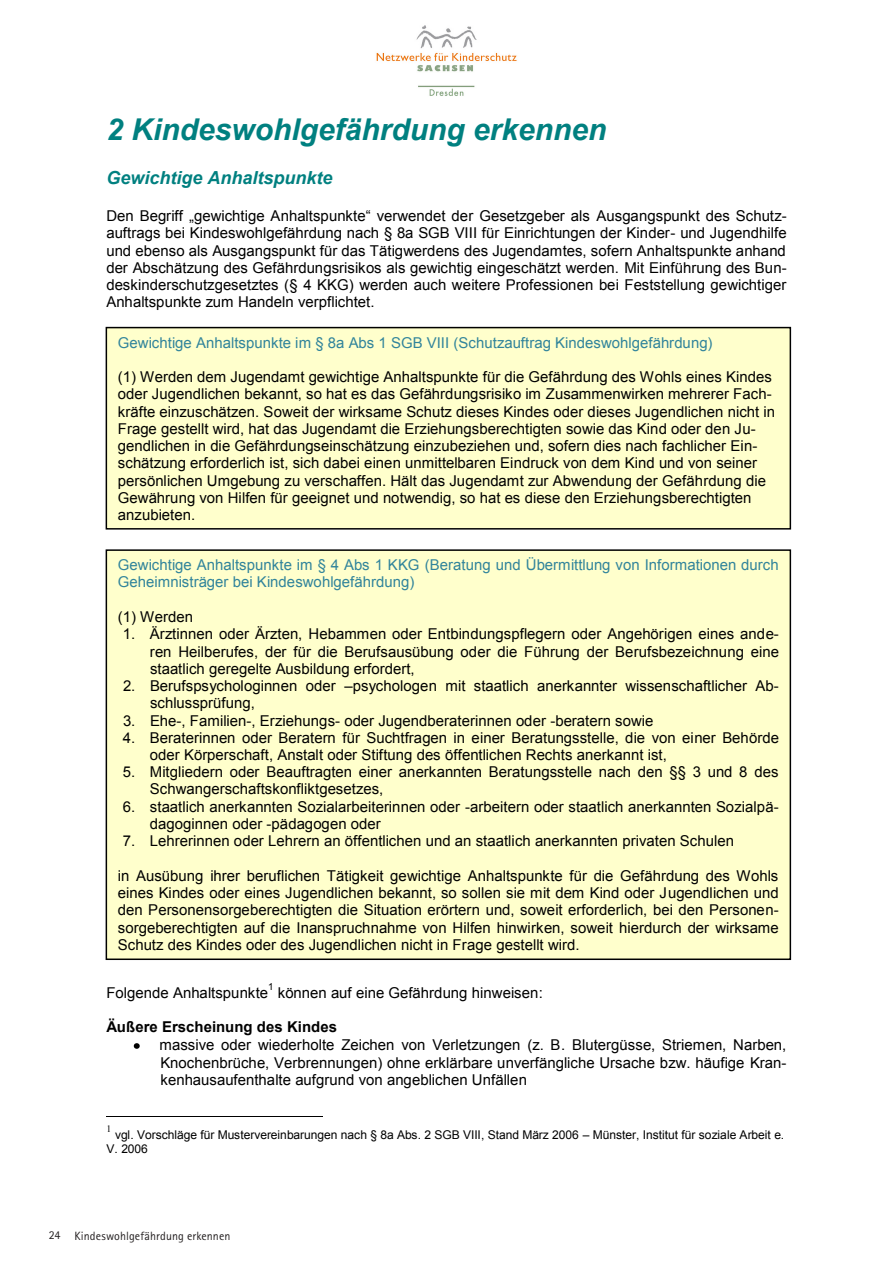
<style>
.page{position:relative;width:893px;height:1263px;background:#fff}
.page>*{position:absolute;margin:0;border:0;box-sizing:border-box;transform-origin:0 0}
.t1{font:italic 700 30px "Arial";color:#008080}
.t2{font:italic 700 18px "Arial";color:#008080}
.t3{font:15px/17.2px "Arial";color:#000}
.t4{font:15px/17.1px "Arial";color:#31849b}
.t5{font:700 15px "Arial";color:#000}
.t6{font:12px/14.7px "Arial";letter-spacing:-.005em;color:#000}
.t7{font:12px "Rotis Sans Serif";letter-spacing:.005em;color:#231f20}
.t8{font:9.75px "Arial";color:#000}
.t9{font:9.75px "Times New Roman";color:#000}
.s1{font-style:inherit}
</style>
<div class="page">
<img style="left:133px;top:1043px;width:7px;height:6px">
<hr style="left:106px;top:1116px;width:216px;height:1px;background:#000">
<div style="left:106px;top:328px;width:684px;height:201px;background:#ffc"></div>
<div style="left:106px;top:327px;width:685px;height:203px;border:2px solid #000"></div>
<div style="left:106px;top:550px;width:684px;height:409px;background:#ffc"></div>
<div style="left:106px;top:549px;width:685px;height:411px;border:2px solid #000"></div>
<img style="left:376px;top:25px;width:141px;height:71px">
<h1 class="t1" style="left:106px;top:110px;width:502px">2 Kindeswohlgefährdung erkennen</h1>
<p class="t2" style="left:106px;top:166px;width:227px">Gewichtige Anhaltspunkte</p>
<p class="t3" style="left:106px;top:207px;width:682px;text-align:justify"><span class="s1">Den Begriff „gewichtige Anhaltspunkte“ verwendet der Gesetzgeber als</span> Ausgangspunkt des Schutz&shy;auftrags bei Kindeswohlgefährdung nach § 8a SGB VIII für Einrichtungen der Kinder- und Jugendhilfe und ebenso als Ausgangspunkt für das Tätigwerdens des Jugendamtes, sofern Anhaltspunkte anhand der Abschätzung des Gefährdungsrisikos als gewichtig eingeschätzt werden. Mit Einführung des Bun&shy;deskinderschutzgesetztes (§ 4 KKG) werden auch weitere Professionen bei Feststellung gewichtiger Anhaltspunkte zum Handeln verpflichtet.</p>
<p class="t4" style="left:118px;top:334px;width:596px">Gewichtige Anhaltspunkte im § 8a Abs 1 SGB VIII (Schutzauftrag Kindeswohlgefährdung)</p>
<p class="t3" style="left:118px;top:368px;width:659px">(1) Werden dem Jugendamt gewichtige Anhaltspunkte für die Gefährdung des Wohls eines Kindes oder Jugendlichen bekannt, so hat es das Gefährdungsrisiko im Zusammenwirken mehrerer Fach&shy;kräfte einzuschätzen. Soweit der wirksame Schutz dieses Kindes oder dieses Jugendlichen nicht in Frage gestellt wird, hat das Jugendamt die Erziehungsberechtigten sowie das Kind oder den Ju&shy;gendlichen in die Gefährdungseinschätzung einzubeziehen und, sofern dies nach fachlicher Ein&shy;schätzung erforderlich ist, sich dabei einen unmittelbaren Eindruck von dem Kind und von seiner persönlichen Umgebung zu verschaffen. Hält das Jugendamt zur Abwendung der Gefährdung die Gewährung von Hilfen für geeignet und notwendig, so hat es diese den Erziehungsberechtigten anzubieten.</p>
<p class="t4" style="left:118px;top:557px;width:662px">Gewichtige Anhaltspunkte im § 4 Abs 1 KKG (Beratung und Übermittlung von Informationen durch<br>Geheimnisträger bei Kindeswohlgefährdung)</p>
<p class="t3" style="left:118px;top:608px;width:77px">(1) Werden</p>
<p class="t3" style="left:150px;top:625px;width:631px;text-align:justify;text-indent:-27px">1. Ärztinnen oder Ärzten, Hebammen oder Entbindungspflegern oder Angehörigen eines ande&shy;ren Heilberufes, der für die Berufsausübung oder die Führung der Berufsbezeichnung eine staatlich geregelte Ausbildung erfordert,</p>
<p class="t3" style="left:150px;top:677px;width:630px;text-indent:-27px">2. Berufspsychologinnen oder <span class="s1">–</span>psychologen mit staatlich anerkannter wissenschaftlicher Ab&shy;schlussprüfung,</p>
<p class="t3" style="left:123px;top:712px;width:532px">3. Ehe-, Familien-, Erziehungs- oder Jugendberaterinnen oder -beratern sowie</p>
<p class="t3" style="left:150px;top:729px;width:631px;text-indent:-27px">4. Beraterinnen oder Beratern für Suchtfragen in einer Beratungsstelle, die von einer Behörde oder Körperschaft, Anstalt oder Stiftung des öffentlichen Rechts anerkannt ist,</p>
<p class="t3" style="left:150px;top:764px;width:630px;text-indent:-27px">5. Mitgliedern oder Beauftragten einer anerkannten Beratungsstelle nach den §§ 3 und 8 des<br>Schwangerschaftskonfliktgesetzes,</p>
<p class="t3" style="left:150px;top:798px;width:630px;text-indent:-27px">6. staatlich anerkannten Sozialarbeiterinnen oder -arbeitern oder staatlich anerkannten Sozialpä&shy;dagoginnen oder -pädagogen oder</p>
<p class="t3" style="left:123px;top:833px;width:613px">7. Lehrerinnen oder Lehrern an öffentlichen und an staatlich anerkannten privaten Schulen</p>
<p class="t3" style="left:118px;top:867px;width:662px;text-align:justify">in Ausübung ihrer beruflichen Tätigkeit gewichtige Anhaltspunkte für die Gefährdung des Wohls eines Kindes oder eines Jugendlichen bekannt, so sollen sie mit dem Kind oder Jugendlichen und den Personensorgeberechtigten die Situation erörtern und, soweit erforderlich, bei den Personen&shy;sorgeberechtigten auf die Inanspruchnahme von Hilfen hinwirken, soweit hierdurch der wirksame Schutz des Kindes oder des Jugendlichen nicht in Frage gestellt wird.</p>
<p class="t8" style="left:268px;top:980px;width:7px">1</p>
<p class="t3" style="left:278px;top:984px;width:267px">können auf eine Gefährdung hinweisen:</p>
<p class="t5" style="left:106px;top:1016px;width:232px">Äußere Erscheinung des Kindes</p>
<p class="t3" style="left:160px;top:1036px;width:628px;text-align:justify">massive oder wiederholte Zeichen von Verletzungen (z. B. Blutergüsse, Striemen, Narben, Knochenbrüche, Verbrennungen) ohne erklärbare unverfängliche Ursache bzw. häufige Kran&shy;kenhausaufenthalte aufgrund von angeblichen Unfällen</p>
<p class="t9" style="left:106px;top:1122px;width:6px">1</p>
<p class="t6" style="left:106px;top:1127px;width:679px;text-indent:9px">vgl. Vorschläge für Mustervereinbarungen nach § 8a Abs. 2 SGB VIII, Stand März 2006 <span class="s1">–</span> Münster, Institut für soziale Arbeit e.<br>V. 2006</p>
<p class="t3" style="left:106px;top:984px;width:163px">Folgende Anhaltspunkte</p>
<p class="t7" style="left:49px;top:1228px;width:13px">24</p>
<p class="t7" style="left:74px;top:1229px;width:157px">Kindeswohlgefährdung erkennen</p>
</div>
